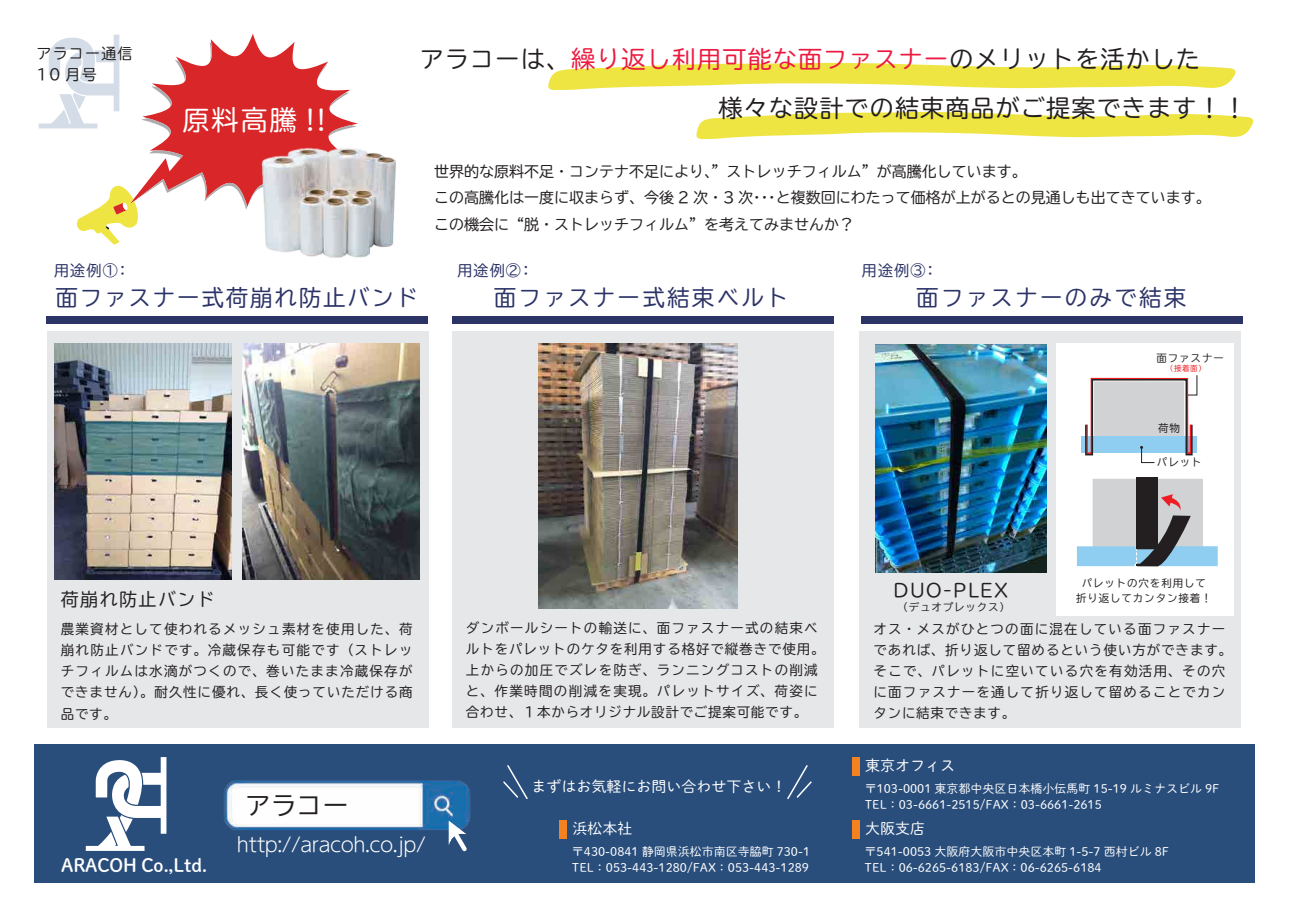
<style>
.page{position:relative;width:1289px;height:919px;background:#fff}
.page>*{position:absolute;margin:0;border:0;box-sizing:border-box;transform-origin:0 0}
.t1{font:27px "TBUDR Go Std";color:#fff}
.t2{font:25.5px "BIZ UDP Gothic";color:#231f20}
.t3{font:24px "TBUDR Go Std";letter-spacing:.05em;color:#231f20}
.t4{font:22.5px "TBUDR Go Std";letter-spacing:.1em;color:#2c3467}
.t5{font:22.5px "TBUDR Go Std";letter-spacing:.08em;color:#2c3467}
.t6{font:300 19.5px "UD Shin M Go Pr 6 N";letter-spacing:-.025em;color:#fff}
.t7{font:18px "TBUDR Go Std";letter-spacing:.08em;color:#231f20}
.t8{font:18px "DNP Shuei M Go Std B";color:#fff}
.t9{font:15px/26.2px "TBUDR Go Std";color:#231f20}
.t10{font:15px "DNP Shuei M Go Std L";color:#fff}
.t11{font:15px "TBUDR Go Std";letter-spacing:.08em;color:#2c3467}
.t12{font:15px/21px "TBUDR Go Std";letter-spacing:.08em;color:#231f20}
.t13{font:13.5px/21px "TBUDR Go Std";letter-spacing:.09em;color:#231f20}
.t14{font:12px/16.5px "DNP Shuei M Go Std L";color:#fff}
.t15{font:10.5px/15px "TBUDR Go Std";letter-spacing:.08em;color:#231f20;text-align:center}
.t16{font:7.5px "TBUDR Go Std";color:#ee1d23}
.s1{color:#ed1a40}
</style>
<div class="page">
<div style="left:47px;top:331px;width:381px;height:397px;background:#e6e7e9"></div>
<svg style="left:548px;top:62px;width:688px;height:28px"></svg>
<svg style="left:696px;top:111px;width:558px;height:28px"></svg>
<svg style="left:39px;top:34px;width:318px;height:210px"></svg>
<img style="left:245px;top:139px;width:151px;height:119px">
<div style="left:47px;top:316px;width:381px;height:7px;background:#2c3467"></div>
<div style="left:452px;top:316px;width:381px;height:7px;background:#2c3467"></div>
<div style="left:860px;top:316px;width:382px;height:7px;background:#2c3467"></div>
<div style="left:452px;top:331px;width:381px;height:397px;background:#e6e7e9"></div>
<img style="left:243px;top:343px;width:177px;height:236px">
<img style="left:55px;top:343px;width:176px;height:236px">
<img style="left:538px;top:343px;width:199px;height:265px">
<div style="left:859px;top:331px;width:382px;height:397px;background:#e6e7e9"></div>
<div style="left:34px;top:744px;width:1220px;height:139px;background:#294e7c"></div>
<div style="left:559px;top:820px;width:8px;height:18px;background:#f58220"></div>
<div style="left:852px;top:820px;width:8px;height:18px;background:#f58220"></div>
<div style="left:852px;top:757px;width:8px;height:18px;background:#f58220"></div>
<svg style="left:503px;top:765px;width:25px;height:34px"></svg>
<svg style="left:787px;top:765px;width:25px;height:34px"></svg>
<svg style="left:86px;top:757px;width:80px;height:93px"></svg>
<img style="left:224px;top:780px;width:246px;height:50px">
<svg style="left:446px;top:819px;width:24px;height:33px"></svg>
<img style="left:875px;top:345px;width:171px;height:227px">
<div style="left:1055px;top:343px;width:178px;height:273px;background:#fff"></div>
<div style="left:1091px;top:478px;width:112px;height:72px;background:#d1d2d4;border:1px solid #fff"></div>
<div style="left:1136px;top:477px;width:21px;height:89px;background:#231f20"></div>
<div style="left:1080px;top:436px;width:116px;height:17px;background:#8fcef1"></div>
<svg style="left:1077px;top:494px;width:140px;height:72px"></svg>
<svg style="left:1085px;top:375px;width:112px;height:88px"></svg>
<p class="t12" style="left:37px;top:43px;width:97px">アラコー通信<br>10 月号</p>
<p class="t11" style="left:54px;top:257px;width:78px">用途例①：</p>
<h3 class="t3" style="left:420px;top:39px;width:782px">アラコーは、<span class="s1">繰り返し利用可能な面ファスナー</span>のメリットを活かした</h3>
<h1 class="t1" style="left:182px;top:98px;width:145px">原料高騰 !!</h1>
<h3 class="t3" style="left:718px;top:88px;width:529px">様々な設計での結束商品がご提案できます！！</h3>
<p class="t9" style="left:434px;top:158px;width:778px">世界的な原料不足・コンテナ不足により、”ストレッチフィルム”が高騰化しています。<br>この高騰化は一度に収まらず、今後 2 次・3 次･･･と複数回にわたって価格が上がるとの見通しも出てきています。この機会に“脱・ストレッチフィルム”を考えてみませんか？</p>
<p class="t11" style="left:457px;top:257px;width:78px">用途例②：</p>
<p class="t11" style="left:861px;top:257px;width:78px">用途例③：</p>
<h3 class="t5" style="left:56px;top:279px;width:364px">面ファスナー式荷崩れ防止バンド</h3>
<h3 class="t4" style="left:494px;top:279px;width:296px">面ファスナー式結束ベルト</h3>
<h3 class="t7" style="left:61px;top:584px;width:156px">荷崩れ防止バンド</h3>
<h3 class="t4" style="left:916px;top:279px;width:271px">面ファスナーのみで結束</h3>
<p class="t15" style="left:1156px;top:350px;width:69px">面ファスナー</p>
<p class="t16" style="left:1165px;top:362px;width:41px">（接着面）</p>
<p class="t15" style="left:1158px;top:420px;width:23px">荷物</p>
<h3 class="t7" style="left:893px;top:575px;width:116px">DUO-PLEX</h3>
<p class="t15" style="left:897px;top:599px;width:114px">（デュオプレックス）</p>
<p class="t15" style="left:1156px;top:454px;width:46px">パレット</p>
<p class="t15" style="left:1076px;top:575px;width:137px">パレットの穴を利用して折り返してカンタン接着！</p>
<p class="t13" style="left:61px;top:618px;width:353px;text-align:justify">農業資材として使われるメッシュ素材を使用した、荷崩れ防止バンドです。冷蔵保存も可能です（ストレッチフィルムは水滴がつくので、巻いたまま冷蔵保存ができません）。耐久性に優れ、長く使っていただける商品です。</p>
<p class="t13" style="left:466px;top:617px;width:360px">ダンボールシートの輸送に、面ファスナー式の結束ベルトをパレットのケタを利用する格好で縦巻きで使用。上からの加圧でズレを防ぎ、ランニングコストの削減と、作業時間の削減を実現。パレットサイズ、荷姿に合わせ、１本からオリジナル設計でご提案可能です。</p>
<p class="t13" style="left:873px;top:618px;width:360px">オス・メスがひとつの面に混在している面ファスナーであれば、折り返して留めるという使い方ができます。そこで、パレットに空いている穴を有効活用、その穴に面ファスナーを通して折り返して留めることでカンタンに結束できます。</p>
<h3 class="t8" style="left:61px;top:852px;width:147px">ARACOH Co.,Ltd.</h3>
<h2 class="t2" style="left:247px;top:792px;width:103px">アラコー</h2>
<h3 class="t6" style="left:237px;top:828px;width:191px">http://aracoh.co.jp/</h3>
<p class="t10" style="left:531px;top:775px;width:256px">まずはお気軽にお問い合わせ下さい！</p>
<p class="t10" style="left:572px;top:817px;width:61px">浜松本社</p>
<p class="t14" style="left:572px;top:842px;width:240px">〒430-0841 静岡県浜松市南区寺脇町 730-1<br>TEL：053-443-1280/FAX：053-443-1289</p>
<p class="t10" style="left:865px;top:754px;width:91px">東京オフィス</p>
<p class="t14" style="left:864px;top:779px;width:356px">〒103-0001 東京都中央区日本橋小伝馬町 15-19 ルミナスビル 9F<br>TEL：03-6661-2515/FAX：03-6661-2615</p>
<p class="t10" style="left:865px;top:817px;width:61px">大阪支店</p>
<p class="t14" style="left:864px;top:842px;width:306px">〒541-0053 大阪府大阪市中央区本町 1-5-7 西村ビル 8F<br>TEL：06-6265-6183/FAX：06-6265-6184</p>
</div>
